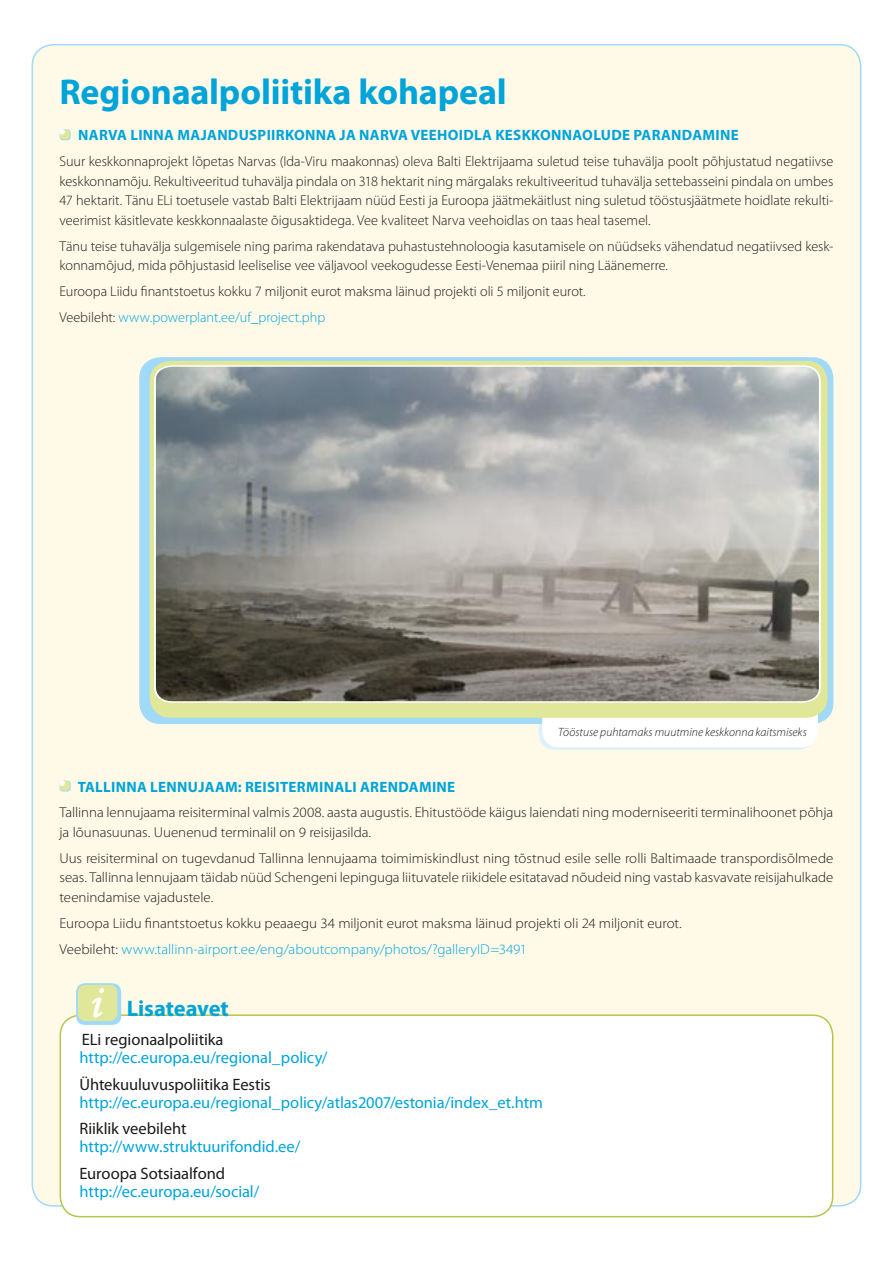
<style>
.page{position:relative;width:893px;height:1263px;background:#fff}
.page>*{position:absolute;margin:0;border:0;box-sizing:border-box;transform-origin:0 0}
.t1{font:700 36px "Myriad Pro";letter-spacing:-.005em;color:#00a4d9}
.t2{font:700 22.5px "Myriad Pro";letter-spacing:-.005em;color:#00a4d9}
.t3{font:16.5px "Myriad Pro";letter-spacing:-.005em;color:#00a4d9}
.t4{font:16.5px "Myriad Pro";letter-spacing:-.005em;color:#1a1a18}
.t5{font:700 15px "Myriad Pro";color:#00a4d9}
.t6{font:300 14.25px/19.5px "Myriad Pro";letter-spacing:-.005em;color:#1a1a18}
.t7{font:300 14.25px/19.5px "Myriad Pro";letter-spacing:-.005em;color:#1a1a18;scale:1.05 1}
.t8{font:italic 300 12px "Myriad Pro";color:#1a1a18}
.s1{color:#00a4d9}
</style>
<div class="page">
<div style="left:32px;top:45px;width:829px;height:1161px;background:#fffae8;border-radius:21px"></div>
<svg style="left:60px;top:129px;width:11px;height:11px"></svg>
<div style="left:60px;top:130px;width:10px;height:9px;background:#e1e798;border-radius:3px"></div>
<svg style="left:60px;top:129px;width:5px;height:6px"></svg>
<div style="left:539px;top:628px;width:275px;height:122px;background:#ddf1fd;border-radius:17px"></div>
<div style="left:139px;top:357px;width:694px;height:367px;background:#a1d9f8;border-radius:21px"></div>
<div style="left:542px;top:625px;width:276px;height:122px;background:#fff;border-radius:17px"></div>
<div style="left:150px;top:361px;width:678px;height:357px;background:#e1e798;border-radius:21px"></div>
<svg style="left:153px;top:364px;width:669px;height:339px;background:#989895"></svg>
<svg style="left:60px;top:781px;width:11px;height:10px"></svg>
<div style="left:60px;top:781px;width:10px;height:9px;background:#e1e798;border-radius:3px"></div>
<svg style="left:60px;top:780px;width:5px;height:6px"></svg>
<div style="left:60px;top:1015px;width:773px;height:202px;background:#fff;border-radius:21px"></div>
<div style="left:60px;top:1014px;width:773px;height:203px;border:2px solid #b7c64a;border-radius:21px"></div>
<div style="left:76px;top:983px;width:45px;height:42px;background:#a1d9f8;border-radius:9px"></div>
<div style="left:77px;top:984px;width:41px;height:38px;background:#e1e798;border-radius:9px"></div>
<div style="left:76px;top:983px;width:43px;height:39px;border:2px solid #a1d9f8;border-radius:9px"></div>
<svg style="left:92px;top:988px;width:12px;height:29px"></svg>
<h1 class="t1" style="left:60px;top:68px;width:449px">REGIONAALPOLIITIKA KOHAPEAL</h1>
<p class="t5" style="left:78px;top:125px;width:22px">NARVA</p>
<p class="t5" style="left:130px;top:125px;width:10px">LINNA</p>
<p class="t5" style="left:177px;top:125px;width:11px">MAJANDUSPIIRKONNA</p>
<p class="t5" style="left:340px;top:125px;width:41px">JA NARVA</p>
<p class="t5" style="left:411px;top:125px;width:10px">VEEHOIDLA</p>
<p class="t5" style="left:495px;top:125px;width:11px">KESKKONNAOLUDE</p>
<p class="t5" style="left:633px;top:125px;width:11px">PARANDAMINE</p>
<p class="t6" style="left:60px;top:152px;width:775px;text-align:justify">Suur keskkonnaprojekt lõpetas Narvas (Ida-Viru maakonnas) oleva Balti Elektrijaama suletud teise tuhavälja poolt põhjustatud negatiivse keskkonnamõju. Rekultiveeritud tuhavälja pindala on 318 hektarit ning märgalaks rekultiveeritud tuhavälja settebasseini pindala on umbes 47 hektarit. Tänu ELi toetusele vastab Balti Elektrijaam nüüd Eesti ja Euroopa jäätmekäitlust ning suletud tööstusjäätmete hoidlate rekulti&shy;veerimist käsitlevate keskkonnaalaste õigusaktidega. Vee kvaliteet Narva veehoidlas on taas heal tasemel.</p>
<p class="t6" style="left:60px;top:236px;width:775px">Tänu teise tuhavälja sulgemisele ning parima rakendatava puhastustehnoloogia kasutamisele on nüüdseks vähendatud negatiivsed kesk&shy;konnamõjud, mida põhjustasid leeliselise vee väljavool veekogudesse Eesti-Venemaa piiril ning Läänemerre.</p>
<p class="t6" style="left:60px;top:278px;width:528px;line-height:26px">Euroopa Liidu finantstoetus kokku 7 miljonit eurot maksma läinud projekti oli 5 miljonit eurot.<br>Veebileht: <span class="s1">www.powerplant.ee/uf_project.php</span></p>
<p class="t8" style="left:558px;top:725px;width:250px">Tööstuse puhtamaks muutmine keskkonna kaitsmiseks</p>
<p class="t5" style="left:78px;top:777px;width:18px">TALLINNA</p>
<p class="t5" style="left:150px;top:777px;width:11px">LENNUJAAM</p>
<p class="t5" style="left:238px;top:777px;width:16px">: REISITERMINALI</p>
<p class="t5" style="left:360px;top:777px;width:11px">ARENDAMINE</p>
<p class="t7" style="left:60px;top:803px;width:738px">Tallinna lennujaama reisiterminal valmis 2008. aasta augustis. Ehitustööde käigus laiendati ning moderniseeriti terminalihoonet põhja ja lõunasuunas. Uuenenud terminalil on 9 reisijasilda.</p>
<p class="t7" style="left:60px;top:848px;width:739px;text-align:justify">Uus reisiterminal on tugevdanud Tallinna lennujaama toimimiskindlust ning tõstnud esile selle rolli Baltimaade transpordisõlmede seas. Tallinna lennujaam täidab nüüd Schengeni lepinguga liituvatele riikidele esitatavad nõudeid ning vastab kasvavate reisijahulkade teenindamise vajadustele.</p>
<p class="t7" style="left:60px;top:910px;width:594px;line-height:26px">Euroopa Liidu finantstoetus kokku peaaegu 34 miljonit eurot maksma läinud projekti oli 24 miljonit eurot.<br>Veebileht: <span class="s1">www.tallinn-airport.ee/eng/aboutcompany/photos/?galleryID=3491</span></p>
<h2 class="t2" style="left:127px;top:994px;width:104px">LISATEAVET</h2>
<p class="t4" style="left:82px;top:1029px;width:143px">ELi regionaalpoliitika</p>
<p class="t3" style="left:80px;top:1047px;width:250px">http://ec.europa.eu/regional_policy/</p>
<p class="t4" style="left:80px;top:1074px;width:193px">Ühtekuuluvuspoliitika Eestis</p>
<p class="t3" style="left:80px;top:1092px;width:465px">http://ec.europa.eu/regional_policy/atlas2007/estonia/index_et.htm</p>
<p class="t4" style="left:80px;top:1118px;width:108px">Riiklik veebileht</p>
<p class="t3" style="left:80px;top:1136px;width:222px">http://www.struktuurifondid.ee/</p>
<p class="t4" style="left:80px;top:1163px;width:147px">Euroopa Sotsiaalfond</p>
<p class="t3" style="left:80px;top:1181px;width:181px">http://ec.europa.eu/social/</p>
</div>
